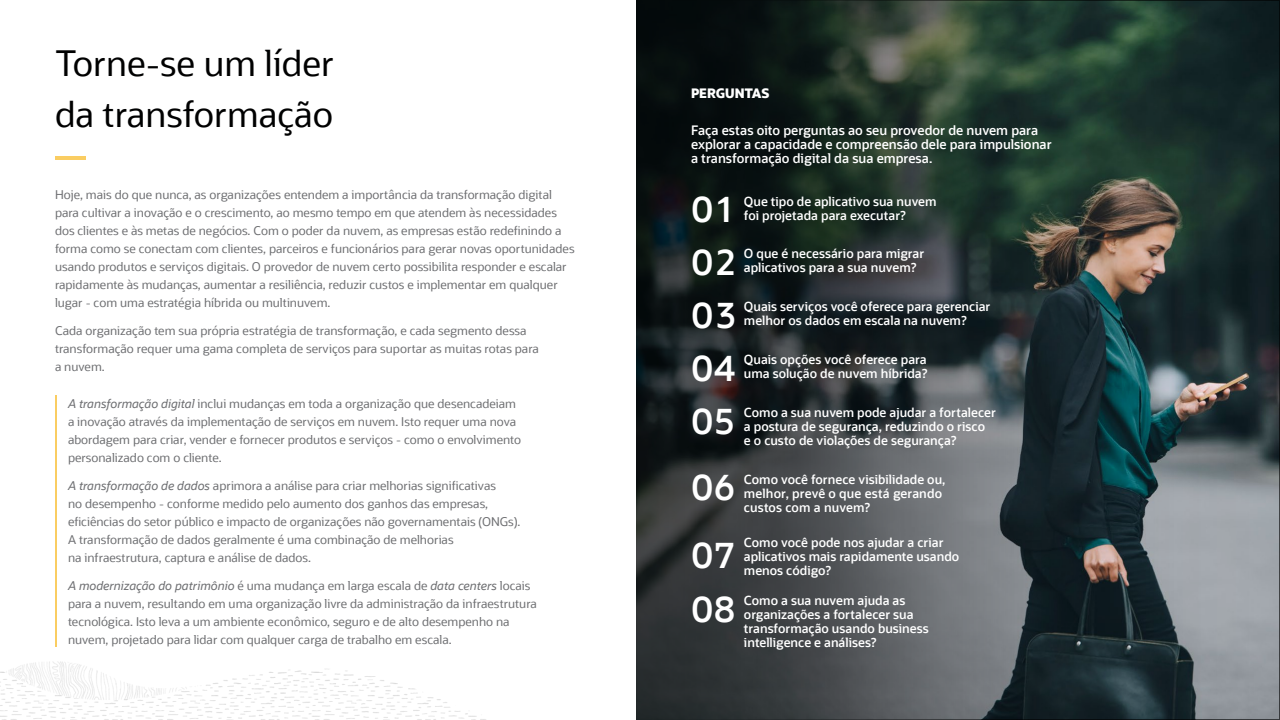
<style>
.page{position:relative;width:1280px;height:720px;background:#fff}
.page>*{position:absolute;margin:0;border:0;box-sizing:border-box;transform-origin:0 0}
.Customer_Header{font:35px/51px "Oracle Sans";color:#000101}
.Customer_Header-2{font:600 35px "Oracle Sans";letter-spacing:.045em;color:#fff}
.Customer_Header-3{font:600 13px/14px "Oracle Sans";color:#fff}
.Customer_Header-4{font:800 13px "Oracle Sans";color:#fff}
.Customer_Header-5{font:600 12.5px/14px "Oracle Sans";color:#fff}
.Body_Text{font:12px/18px "Oracle Sans";color:#6d6e71}
.s1{font-style:italic}
</style>
<div class="page">
<img style="left:638px;top:2px;width:640px;height:716px">
<hr style="left:55px;top:156px;width:31px;height:3px;background:#facd62">
<img style="left:0;top:661px;width:486px;height:59px">
<hr style="left:55px;top:396px;width:2px;height:251px;background:#facd62">
<p class="Customer_Header" style="left:55px;top:38px;width:280px">Torne-se um líder da transformação</p>
<p class="Body_Text" style="left:55px;top:186px;width:521px">Hoje, mais do que nunca, as organizações entendem a importância da transformação digital para cultivar a inovação e o crescimento, ao mesmo tempo em que atendem às necessidades dos clientes e às metas de negócios. Com o poder da nuvem, as empresas estão redefinindo a forma como se conectam com clientes, parceiros e funcionários para gerar novas oportunidades usando produtos e serviços digitais. O provedor de nuvem certo possibilita responder e escalar rapidamente às mudanças, aumentar a resiliência, reduzir custos e implementar em qualquer lugar - com uma estratégia híbrida ou multinuvem.</p>
<p class="Body_Text" style="left:55px;top:322px;width:485px">Cada organização tem sua própria estratégia de transformação, e cada segmento dessa transformação requer uma gama completa de serviços para suportar as muitas rotas para a nuvem.</p>
<p class="Body_Text" style="left:68px;top:395px;width:455px"><span class="s1">A transformação digital</span> inclui mudanças em toda a organização que desencadeiam a inovação através da implementação de serviços em nuvem. Isto requer uma nova abordagem para criar, vender e fornecer produtos e serviços - como o envolvimento personalizado com o cliente.</p>
<p class="Body_Text" style="left:68px;top:477px;width:454px"><span class="s1">A transformação de dados</span> aprimora a análise para criar melhorias significativas<br>no desempenho - conforme medido pelo aumento dos ganhos das empresas, eficiências do setor público e impacto de organizações não governamentais (ONGs).<br>A transformação de dados geralmente é uma combinação de melhorias<br>na infraestrutura, captura e análise de dados.</p>
<p class="Body_Text" style="left:68px;top:577px;width:470px"><span class="s1">A modernização do patrimônio</span> é uma mudança em larga escala de <span class="s1">data centers</span> locais para a nuvem, resultando em uma organização livre da administração da infraestrutura tecnológica. Isto leva a um ambiente econômico, seguro e de alto desempenho na nuvem, projetado para lidar com qualquer carga de trabalho em escala.</p>
<p class="Customer_Header-4" style="left:691px;top:85px;width:80px">PERGUNTAS</p>
<p class="Customer_Header-3" style="left:691px;top:123px;width:362px">Faça estas oito perguntas ao seu provedor de nuvem para explorar a capacidade e compreensão dele para impulsionar a transformação digital da sua empresa.</p>
<p class="Customer_Header-5" style="left:744px;top:194px;width:194px">Que tipo de aplicativo sua nuvem foi projetada para executar?</p>
<p class="Customer_Header-5" style="left:744px;top:246px;width:182px">O que é necessário para migrar aplicativos para a sua nuvem?</p>
<p class="Customer_Header-2" style="left:691px;top:187px;width:42px">01</p>
<p class="Customer_Header-2" style="left:691px;top:240px;width:46px">02</p>
<p class="Customer_Header-2" style="left:691px;top:294px;width:46px">03</p>
<p class="Customer_Header-2" style="left:691px;top:347px;width:46px">04</p>
<p class="Customer_Header-2" style="left:691px;top:399px;width:45px">05</p>
<p class="Customer_Header-2" style="left:691px;top:466px;width:46px">06</p>
<p class="Customer_Header-2" style="left:691px;top:534px;width:45px">07</p>
<p class="Customer_Header-2" style="left:691px;top:588px;width:46px">08</p>
<p class="Customer_Header-5" style="left:744px;top:300px;width:248px">Quais serviços você oferece para gerenciar melhor os dados em escala na nuvem?</p>
<p class="Customer_Header-5" style="left:744px;top:353px;width:185px">Quais opções você oferece para uma solução de nuvem híbrida?</p>
<p class="Customer_Header-5" style="left:744px;top:406px;width:254px">Como a sua nuvem pode ajudar a fortalecer a postura de segurança, reduzindo o risco<br>e o custo de violações de segurança?</p>
<p class="Customer_Header-5" style="left:744px;top:473px;width:203px">Como você fornece visibilidade ou, melhor, prevê o que está gerando custos com a nuvem?</p>
<p class="Customer_Header-5" style="left:744px;top:536px;width:217px">Como você pode nos ajudar a criar aplicativos mais rapidamente usando menos código?</p>
<p class="Customer_Header-5" style="left:744px;top:593px;width:186px">Como a sua nuvem ajuda as organizações a fortalecer sua transformação usando business intelligence e análises?</p>
</div>
